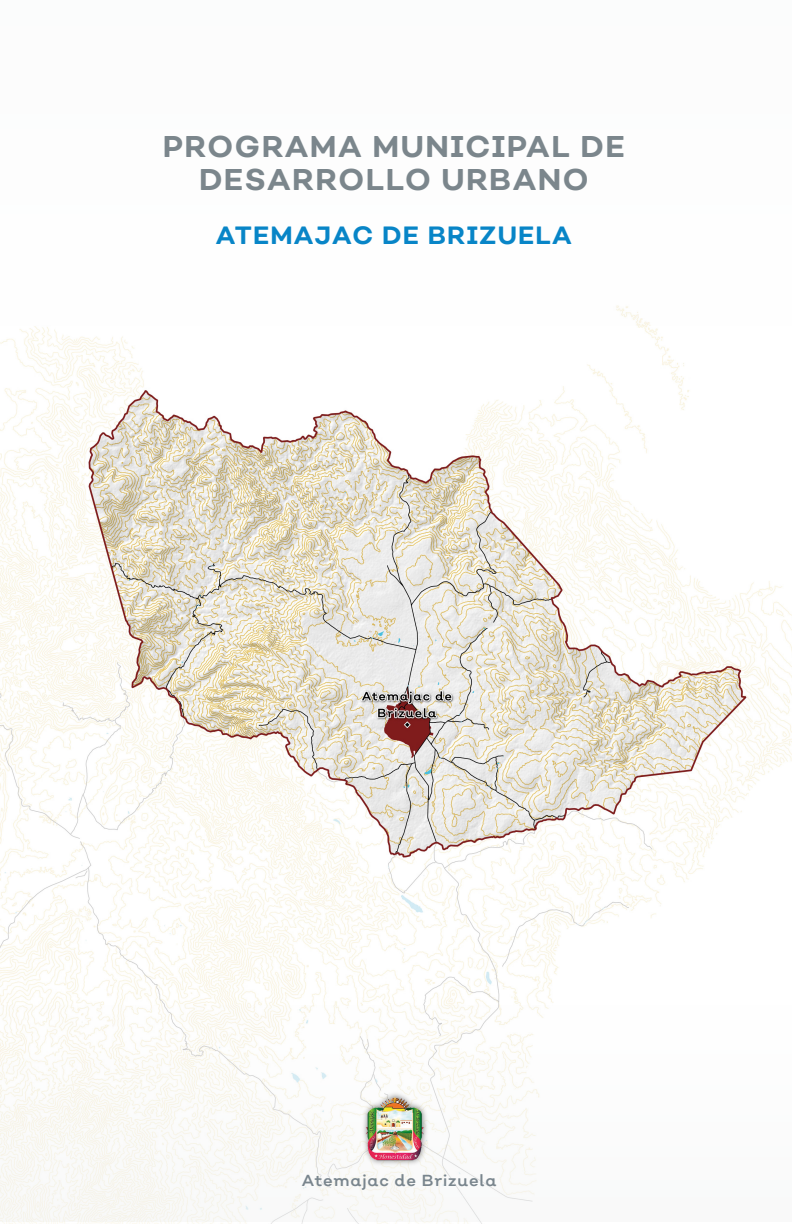
<style>
.page{position:relative;width:792px;height:1224px;background:#fff}
.page>*{position:absolute;margin:0;border:0;box-sizing:border-box;transform-origin:0 0}
.t1{font:700 30px/33px "Nutmeg";letter-spacing:.05em;color:#7b868c;text-align:center}
.t2{font:700 25px "Nutmeg";letter-spacing:.05em;color:#0885c7}
.t3{font:16px "Nutmeg";letter-spacing:.05em;color:#79858d}
</style>
<div class="page">
<img style="left:0;top:305px;width:792px;height:919px">
<img style="left:358px;top:1088px;width:74px;height:81px">
<img style="left:362px;top:1097px;width:65px;height:64px">
<p class="t1" style="left:163px;top:130px;width:463px">PROGRAMA MUNICIPAL DE<br>DESARROLLO URBANO</p>
<p class="t2" style="left:216px;top:219px;width:358px">ATEMAJAC DE BRIZUELA</p>
<p class="t3" style="left:302px;top:1171px;width:196px">Atemajac de Brizuela</p>
</div>
